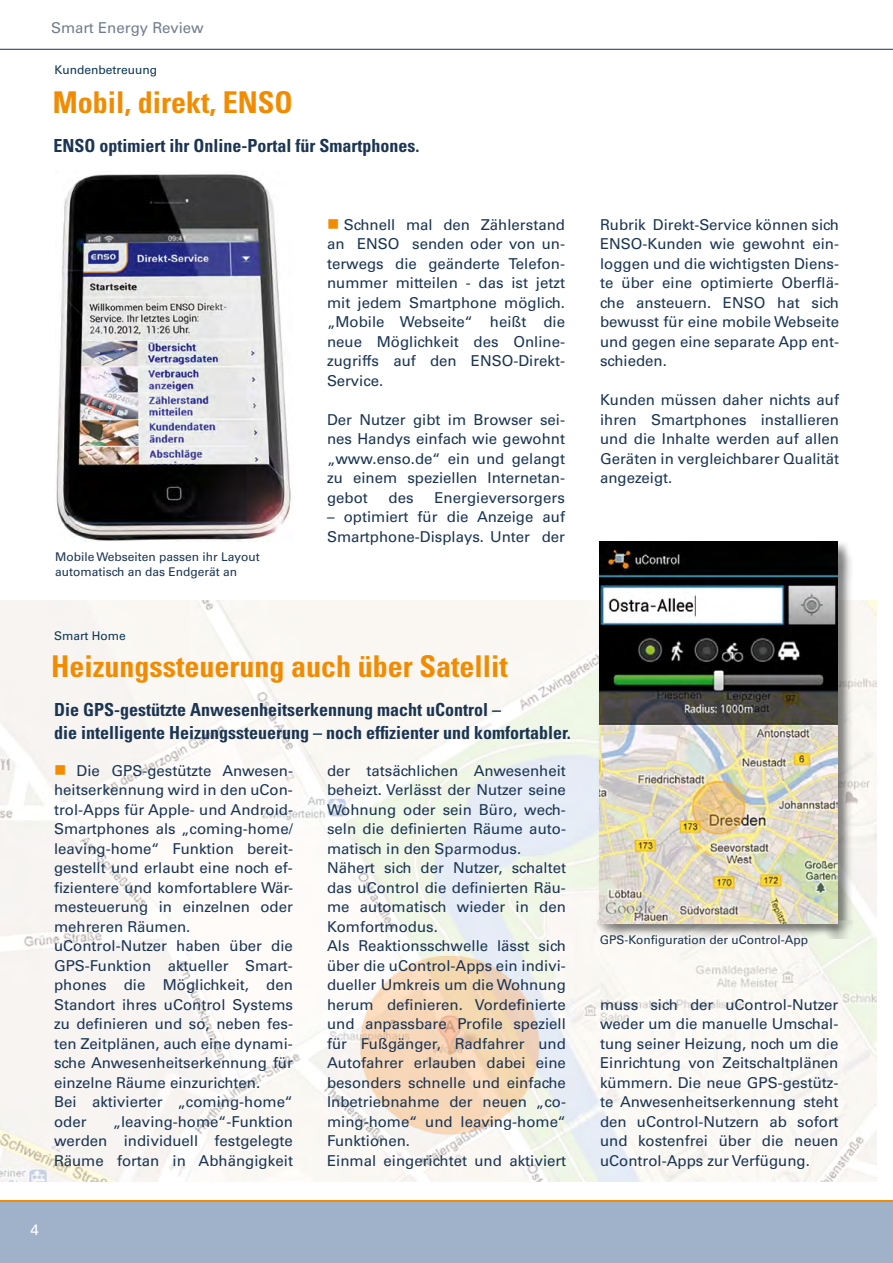
<style>
.page{position:relative;width:893px;height:1263px;background:#fff}
.page>*{position:absolute;margin:0;border:0;box-sizing:border-box;transform-origin:0 0}
.t1{font:700 condensed 30px "Univers LT";color:#f18c02}
.t2{font:700 condensed 18px/22.5px "Univers LT";color:#1b3553}
.t3{font:500 15px/19.5px "Univers CE";color:#1b3553;text-align:justify}
.t4{font:500 15px "Univers CE";color:#717d8e}
.t5{font:500 15px "Univers CE";color:#fff}
.t6{font:500 12px/15px "Univers CE";color:#1b3553}
.t7{font:500 12px "Univers CE";color:#0c3753}
.s1{color:#f18c02}
</style>
<div class="page">
<div style="left:0;top:1200px;width:893px;height:12px;background:#f18c02"></div>
<div style="left:0;top:1202px;width:893px;height:61px;background:#9fb2c9"></div>
<hr style="left:0;top:49px;width:893px;height:1px;background:#1b3553">
<img style="left:0;top:601px;width:876px;height:581px">
<img style="left:56px;top:174px;width:237px;height:367px">
<div style="left:597px;top:539px;width:256px;height:399px;background:#000;opacity:.51"></div>
<img style="left:600px;top:541px;width:238px;height:383px">
<p class="t4" style="left:51px;top:19px;width:154px">Smart Energy Review</p>
<p class="t7" style="left:55px;top:63px;width:104px">Kundenbetreuung</p>
<h1 class="t1" style="left:53px;top:83px;width:241px">Mobil, direkt, ENSO</h1>
<p class="t2" style="left:54px;top:134px;width:367px">ENSO optimiert ihr Online-Portal für Smartphones.</p>
<p class="t6" style="left:55px;top:550px;width:206px">Mobile Webseiten passen ihr Layout automatisch an das Endgerät an</p>
<p class="t7" style="left:54px;top:628px;width:73px">Smart Home</p>
<p class="t3" style="left:327px;top:215px;width:240px"><span class="s1">■</span> Schnell mal den Zählerstand an ENSO senden oder von un&shy;terwegs die geänderte Telefon&shy;nummer mitteilen - das ist jetzt mit jedem Smartphone möglich. „Mobile Webseite“ heißt die neue Möglichkeit des Online&shy;zugriffs auf den ENSO-Direkt-Service.</p>
<p class="t3" style="left:327px;top:410px;width:240px">Der Nutzer gibt im Browser sei&shy;nes Handys einfach wie gewohnt „www.enso.de“ ein und gelangt zu einem speziellen Internetan&shy;gebot</p>
<p class="t3" style="left:389px;top:488px;width:27px">des</p>
<p class="t3" style="left:434px;top:488px;width:132px">Energieversorgers</p>
<p class="t3" style="left:327px;top:507px;width:240px">– optimiert für die Anzeige auf<br>Smartphone-Displays. Unter der</p>
<h1 class="t1" style="left:51px;top:648px;width:458px">Heizungssteuerung auch über Satellit</h1>
<p class="t2" style="left:54px;top:698px;width:518px">Die GPS-gestützte Anwesenheitserkennung macht uControl –<br>die intelligente Heizungssteuerung – noch effizienter und komfortabler.</p>
<p class="t3" style="left:54px;top:761px;width:240px;text-align:left"><span class="s1">■</span> Die GPS-gestützte Anwesen&shy;heitserkennung wird in den uCon&shy;trol-Apps für Apple- und Android-<br>Smartphones als „coming-home/ leaving-home“ Funktion bereit&shy;gestellt und erlaubt eine noch ef&shy;fizientere und komfortablere Wär&shy;mesteuerung in einzelnen oder mehreren Räumen. uControl-Nutzer haben über die<br>GPS-Funktion aktueller Smart&shy;phones die Möglichkeit, den<br>Standort ihres uControl Systems zu definieren und so, neben fes&shy;ten Zeitplänen, auch eine dynami&shy;sche Anwesenheitserkennung für einzelne Räume einzurichten.<br>Bei aktivierter „coming-home“ oder</p>
<p class="t3" style="left:54px;top:1112px;width:240px;text-indent:59px">„leaving-home“-Funktion werden individuell festgelegte Räume fortan in Abhängigkeit</p>
<p class="t3" style="left:327px;top:761px;width:240px;text-align:left">der tatsächlichen Anwesenheit beheizt. Verlässt der Nutzer seine<br>Wohnung oder sein Büro, wech&shy;seln die definierten Räume auto&shy;matisch in den Sparmodus.<br>Nähert sich der Nutzer, schaltet das uControl die definierten Räu&shy;me automatisch wieder in den<br>Komfortmodus.<br>Als Reaktionsschwelle lässt sich über die uControl-Apps ein indivi&shy;dueller Umkreis um die Wohnung herum definieren. Vordefinierte und anpassbare Profile speziell für Fußgänger, Radfahrer und<br>Autofahrer erlauben dabei eine besonders schnelle und einfache<br>Inbetriebnahme der neuen „co&shy;ming-home“ und leaving-home“<br>Funktionen.<br>Einmal eingerichtet und aktiviert</p>
<p class="t5" style="left:31px;top:1221px;width:10px">4</p>
<p class="t3" style="left:600px;top:215px;width:240px">Rubrik Direkt-Service können sich ENSO-Kunden wie gewohnt ein&shy;loggen und die wichtigsten Diens&shy;te über eine optimierte Oberflä&shy;che ansteuern. ENSO hat sich bewusst für eine mobile Webseite und gegen eine separate App ent&shy;schieden.</p>
<p class="t3" style="left:600px;top:390px;width:240px">Kunden müssen daher nichts auf ihren Smartphones installieren und die Inhalte werden auf allen Geräten in vergleichbarer Qualität angezeigt.</p>
<p class="t6" style="left:600px;top:932px;width:210px">GPS-Konfiguration der uControl-App</p>
<p class="t3" style="left:600px;top:995px;width:240px">muss sich der uControl-Nutzer weder um die manuelle Umschal&shy;tung seiner Heizung, noch um die Einrichtung von Zeitschaltplänen kümmern. Die neue GPS-gestütz&shy;te Anwesenheitserkennung steht den uControl-Nutzern ab sofort und kostenfrei über die neuen uControl-Apps zur Verfügung.</p>
</div>
